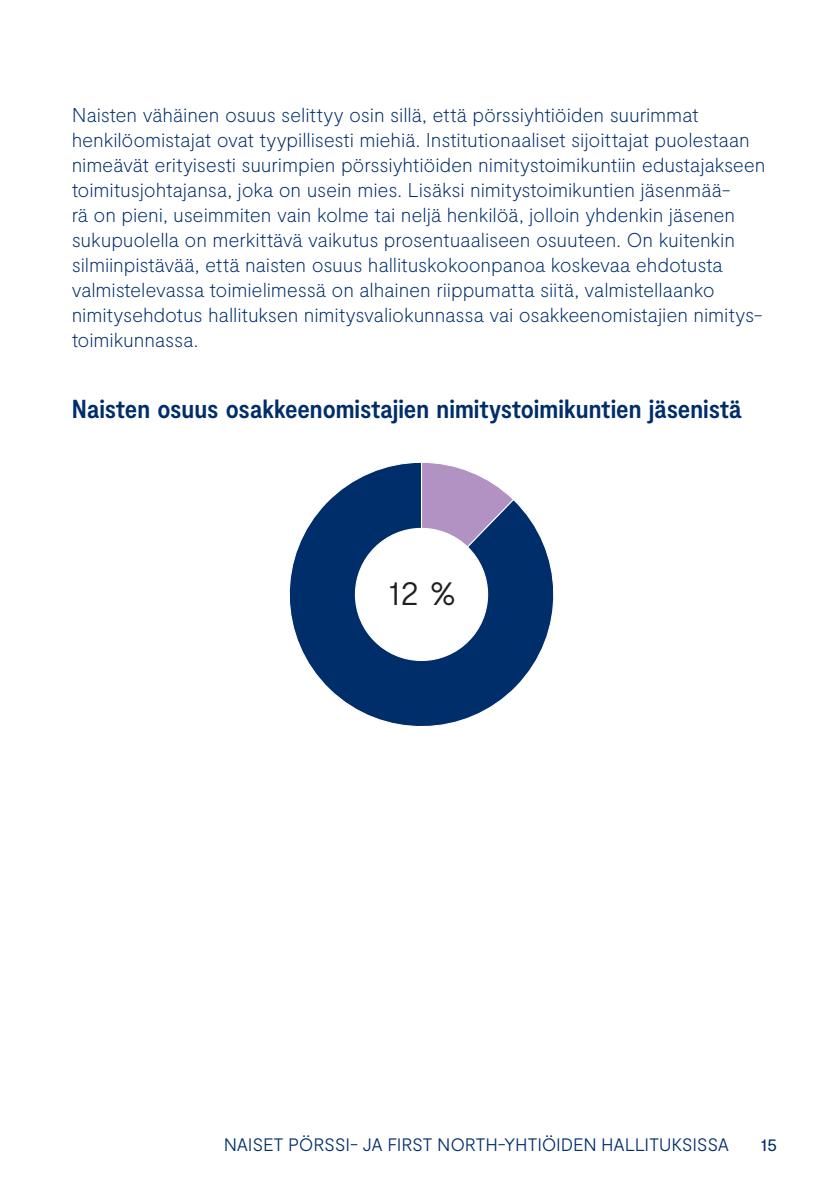
<style>
.page{position:relative;width:840px;height:1191px;background:#fff}
.page>*{position:absolute;margin:0;border:0;box-sizing:border-box;transform-origin:0 0}
.t1{font:300 35.4px "Moderat";color:#231f20}
.Kaavio___Luettelo_Otsikko{font:700 condensed 26px "Moderat";color:#002e6b}
.Leipis{font:100 20px/25px "Moderat";letter-spacing:-.01em;color:#002e6b}
.t2{font:300 18px "Moderat";letter-spacing:-.015em;color:#002e6b}
.t3{font:18px "Moderat";color:#002e6b}
</style>
<div class="page">
<svg style="left:289px;top:462px;width:265px;height:265px"></svg>
<p class="Leipis" style="left:72px;top:103px;width:695px">Naisten vähäinen osuus selittyy osin sillä, että pörssiyhtiöiden suurimmat henkilöomistajat ovat tyypillisesti miehiä. Institutionaaliset sijoittajat puolestaan nimeävät erityisesti suurimpien pörssiyhtiöiden nimitystoimikuntiin edustajakseen toimitusjohtajansa, joka on usein mies. Lisäksi nimitystoimikuntien jäsenmää-<br>rä on pieni, useimmiten vain kolme tai neljä henkilöä, jolloin yhdenkin jäsenen sukupuolella on merkittävä vaikutus prosentuaaliseen osuuteen. On kuitenkin silmiinpistävää, että naisten osuus hallituskokoonpanoa koskevaa ehdotusta valmistelevassa toimielimessä on alhainen riippumatta siitä, valmistellaanko nimitysehdotus hallituksen nimitysvaliokunnassa vai osakkeenomistajien nimitys&shy;toimikunnassa.</p>
<p class="Kaavio___Luettelo_Otsikko" style="left:72px;top:394px;width:670px">Naisten osuus osakkeenomistajien nimitystoimikuntien jäsenistä</p>
<p class="t1" style="left:387px;top:572px;width:70px">12 %</p>
<p class="t2" style="left:223px;top:1134px;width:506px">NAISET PÖRSSI- JA FIRST NORTH-YHTIÖIDEN HALLITUKSISSA</p>
<p class="t3" style="left:760px;top:1134px;width:18px">15</p>
</div>
